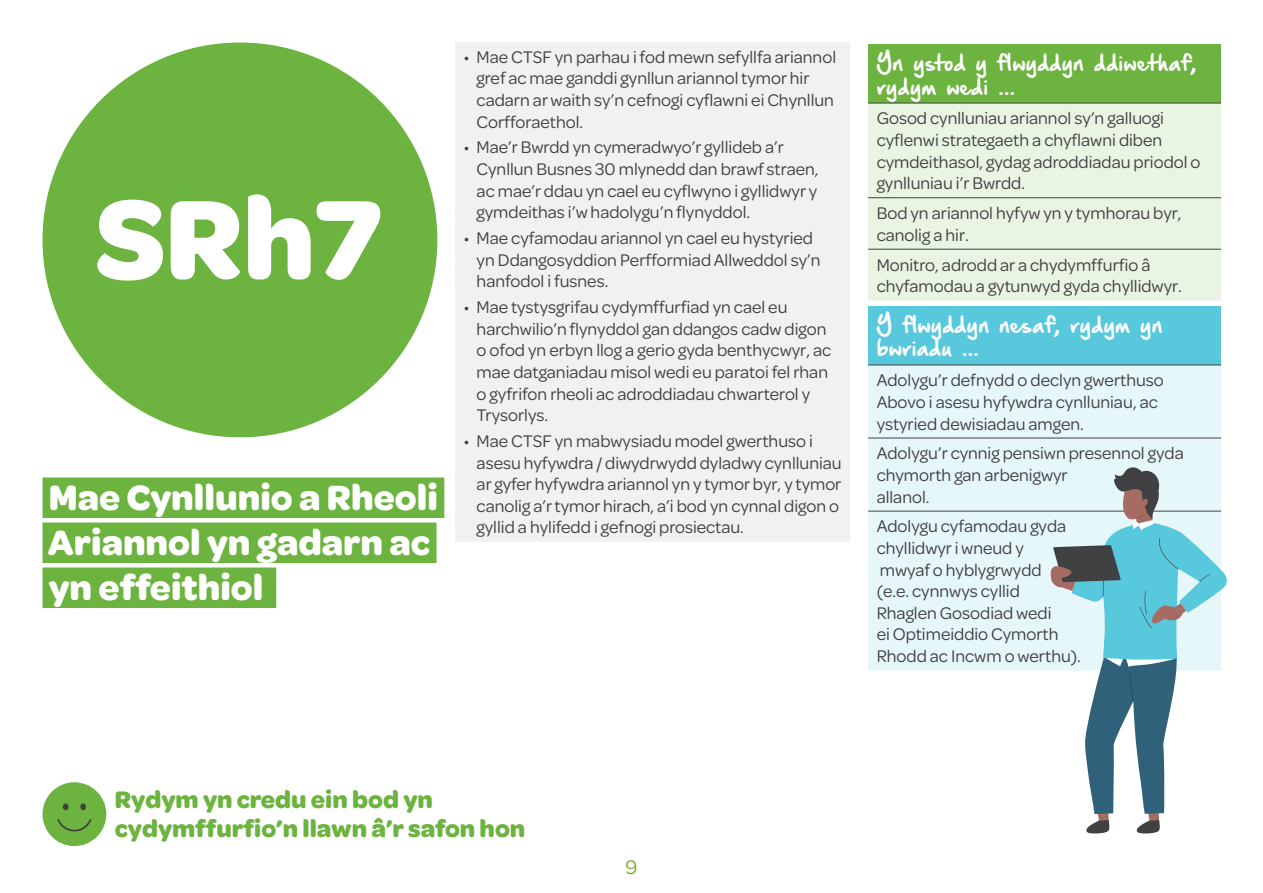
<style>
.page{position:relative;width:1263px;height:893px;background:#fff}
.page>*{position:absolute;margin:0;border:0;box-sizing:border-box;transform-origin:0 0}
.t1{font:700 120px "Omnes";color:#fff}
.t2{font:700 37.5px/45px "Omnes";color:#fff}
.t3{font:700 25.5px/28.5px "Omnes";color:#6cb33f}
.t4{font:21px "Omnes";color:#74af27}
.t5{font:19.5px/23.4px "Hand Of Sean Demo";color:#fff}
.t6{font:18px/21.6px "Omnes";color:#414042}
</style>
<div class="page">
<div style="left:455px;top:43px;width:395px;height:499px;background:#f1f1f2"></div>
<div style="left:868px;top:45px;width:353px;height:58px;background:#6cb33f"></div>
<div style="left:868px;top:104px;width:353px;height:197px;background:#e9f4e2"></div>
<hr style="left:868px;top:103px;width:353px;height:1px;background:#414042">
<hr style="left:868px;top:197px;width:353px;height:1px;background:#414042">
<hr style="left:868px;top:249px;width:353px;height:1px;background:#414042">
<div style="left:868px;top:307px;width:353px;height:58px;background:#58c8dd"></div>
<div style="left:868px;top:366px;width:353px;height:305px;background:#e6f7fa"></div>
<hr style="left:868px;top:365px;width:353px;height:1px;background:#414042">
<hr style="left:868px;top:438px;width:353px;height:1px;background:#414042">
<hr style="left:868px;top:511px;width:353px;height:1px;background:#414042">
<div style="left:43px;top:43px;width:394px;height:394px;background:#6cb33f;border-radius:50%"></div>
<div style="left:43px;top:477px;width:401px;height:41px;background:#6cb33f"></div>
<div style="left:43px;top:522px;width:393px;height:41px;background:#6cb33f"></div>
<div style="left:43px;top:567px;width:233px;height:41px;background:#6cb33f"></div>
<svg style="left:1050px;top:466px;width:177px;height:368px"></svg>
<div style="left:43px;top:782px;width:63px;height:64px;background:#6cb33f;border-radius:50%"></div>
<svg style="left:57px;top:819px;width:34px;height:12px"></svg>
<div style="left:80px;top:803px;width:6px;height:7px;background:#414042;border-radius:50%"></div>
<div style="left:63px;top:803px;width:6px;height:7px;background:#414042;border-radius:50%"></div>
<h1 class="t1" style="left:95px;top:154px;width:289px">SRh7</h1>
<h2 class="t2" style="left:48px;top:472px;width:391px">Mae Cynllunio a Rheoli<br>Ariannol yn gadarn ac yn effeithiol</h2>
<p class="t6" style="left:477px;top:45px;width:361px;text-indent:-13px">• Mae CTSF yn parhau i fod mewn sefyllfa ariannol gref ac mae ganddi gynllun ariannol tymor hir cadarn ar waith sy’n cefnogi cyflawni ei Chynllun Corfforaethol.</p>
<p class="t6" style="left:477px;top:136px;width:343px;text-indent:-13px">• Mae’r Bwrdd yn cymeradwyo’r gyllideb a’r Cynllun Busnes 30 mlynedd dan brawf straen, ac mae’r ddau yn cael eu cyflwyno i gyllidwyr y gymdeithas i’w hadolygu’n flynyddol.</p>
<p class="t6" style="left:477px;top:226px;width:345px;text-indent:-13px">• Mae cyfamodau ariannol yn cael eu hystyried yn Ddangosyddion Perfformiad Allweddol sy’n hanfodol i fusnes.</p>
<p class="t6" style="left:477px;top:295px;width:356px;text-indent:-13px">• Mae tystysgrifau cydymffurfiad yn cael eu harchwilio’n flynyddol gan ddangos cadw digon o ofod yn erbyn llog a gerio gyda benthycwyr, ac mae datganiadau misol wedi eu paratoi fel rhan o gyfrifon rheoli ac adroddiadau chwarterol y Trysorlys.</p>
<p class="t6" style="left:477px;top:429px;width:367px;text-indent:-13px">• Mae CTSF yn mabwysiadu model gwerthuso i asesu hyfywdra / diwydrwydd dyladwy cynlluniau ar gyfer hyfywdra ariannol yn y tymor byr, y tymor canolig a’r tymor hirach, a’i bod yn cynnal digon o gyllid a hylifedd i gefnogi prosiectau.</p>
<p class="t5" style="left:877px;top:53px;width:322px">Yn ystod y flwyddyn ddiwethaf, rydym wedi ...</p>
<p class="t6" style="left:877px;top:107px;width:325px">Gosod cynlluniau ariannol sy’n galluogi cyflenwi strategaeth a chyflawni diben cymdeithasol, gydag adroddiadau priodol o gynlluniau i’r Bwrdd.</p>
<p class="t6" style="left:877px;top:201px;width:306px">Bod yn ariannol hyfyw yn y tymhorau byr, canolig a hir.</p>
<p class="t6" style="left:877px;top:253px;width:307px">Monitro, adrodd ar a chydymffurfio â chyfamodau a gytunwyd gyda chyllidwyr.</p>
<p class="t5" style="left:877px;top:315px;width:288px">Y flwyddyn nesaf, rydym yn bwriadu ...</p>
<p class="t6" style="left:877px;top:368px;width:289px">Adolygu’r defnydd o declyn gwerthuso<br>Abovo i asesu hyfywdra cynlluniau, ac ystyried dewisiadau amgen.</p>
<p class="t6" style="left:877px;top:442px;width:309px">Adolygu’r cynnig pensiwn presennol gyda chymorth gan arbenigwyr<br>allanol.</p>
<p class="t6" style="left:877px;top:515px;width:206px">Adolygu cyfamodau gyda chyllidwyr i wneud y<br>mwyaf o hyblygrwydd<br>(e.e. cynnwys cyllid<br>Rhaglen Gosodiad wedi<br>ei Optimeiddio Cymorth<br>Rhodd ac Incwm o werthu).</p>
<h3 class="t3" style="left:115px;top:784px;width:412px">Rydym yn credu ein bod yn cydymffurfio’n llawn â’r safon hon</h3>
<p class="t4" style="left:625px;top:853px;width:13px">9</p>
</div>
